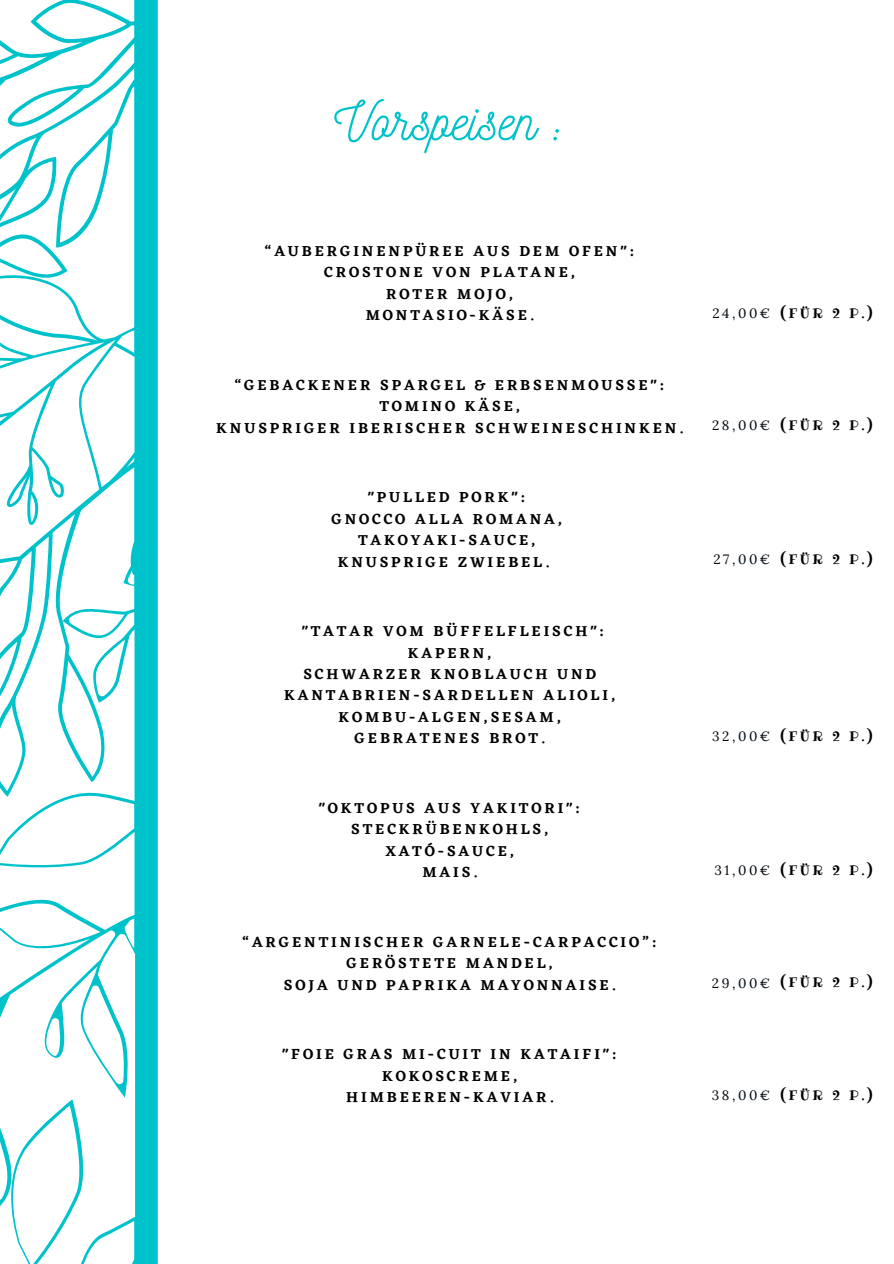
<style>
.page{position:relative;width:894px;height:1264px;background:#fff}
.page>*{position:absolute;margin:0;border:0;box-sizing:border-box;transform-origin:0 0}
.t1{font:52.5px "Nickainley";color:#00c2cb}
.t2{font:600 15px/21.3px "Eczar";letter-spacing:.19em;color:#000;text-align:center}
.t3{font:13.5px "Ribeye";letter-spacing:.19em;color:#000}
.t4{font:13.5px "Lora";letter-spacing:.19em;color:#000a12}
</style>
<div class="page">
<svg style="left:0;top:0;width:158px;height:1263px"></svg>
<p class="t1" style="left:334px;top:88px;width:232px">Vorspeisen :</p>
<p class="t2" style="left:265px;top:240px;width:371px">“AUBERGINENPÜREE AUS DEM OFEN":<br>CROSTONE VON PLATANE,<br>ROTER MOJO,<br>MONTASIO-KÄSE.</p>
<h3 class="t2" style="left:216px;top:374px;width:468px">“GEBACKENER SPARGEL &amp; ERBSENMOUSSE":<br>TOMINO KÄSE,<br>KNUSPRIGER IBERISCHER SCHWEINESCHINKEN.</h3>
<p class="t2" style="left:331px;top:486px;width:232px">"PULLED PORK":<br>GNOCCO ALLA ROMANA,<br>TAKOYAKI-SAUCE,<br>KNUSPRIGE ZWIEBEL.</p>
<p class="t2" style="left:284px;top:620px;width:332px">"TATAR VOM BÜFFELFLEISCH":<br>KAPERN,<br>SCHWARZER KNOBLAUCH UND<br>KANTABRIEN-SARDELLEN ALIOLI,<br>KOMBU-ALGEN,SESAM,<br>GEBRATENES BROT.</p>
<h3 class="t2" style="left:319px;top:797px;width:263px">"OKTOPUS AUS YAKITORI":<br>STECKRÜBENKOHLS,<br>XATÓ-SAUCE,<br>MAIS.</h3>
<p class="t2" style="left:242px;top:930px;width:416px">“ARGENTINISCHER GARNELE-CARPACCIO”:<br>GERÖSTETE MANDEL,<br>SOJA UND PAPRIKA MAYONNAISE.</p>
<h3 class="t2" style="left:282px;top:1043px;width:336px">"FOIE GRAS MI-CUIT IN KATAIFI":<br>KOKOSCREME,<br>HIMBEEREN-KAVIAR.</h3>
<p class="t4" style="left:712px;top:304px;width:59px">24,00€</p>
<h2 class="t3" style="left:780px;top:304px;width:94px">(FÜR 2 P.)</h2>
<h2 class="t4" style="left:711px;top:416px;width:60px">28,00€</h2>
<h3 class="t3" style="left:780px;top:415px;width:94px">(FÜR 2 P.)</h3>
<h1 class="t4" style="left:713px;top:551px;width:58px">27,00€</h1>
<h3 class="t3" style="left:780px;top:549px;width:94px">(FÜR 2 P.)</h3>
<p class="t4" style="left:712px;top:727px;width:60px">32,00€</p>
<h3 class="t3" style="left:780px;top:727px;width:94px">(FÜR 2 P.)</h3>
<h3 class="t4" style="left:714px;top:861px;width:57px">31,00€</h3>
<h3 class="t3" style="left:780px;top:861px;width:94px">(FÜR 2 P.)</h3>
<h3 class="t4" style="left:711px;top:973px;width:60px">29,00€</h3>
<h2 class="t3" style="left:780px;top:972px;width:94px">(FÜR 2 P.)</h2>
<h3 class="t4" style="left:711px;top:1086px;width:60px">38,00€</h3>
<h3 class="t3" style="left:780px;top:1085px;width:94px">(FÜR 2 P.)</h3>
</div>
